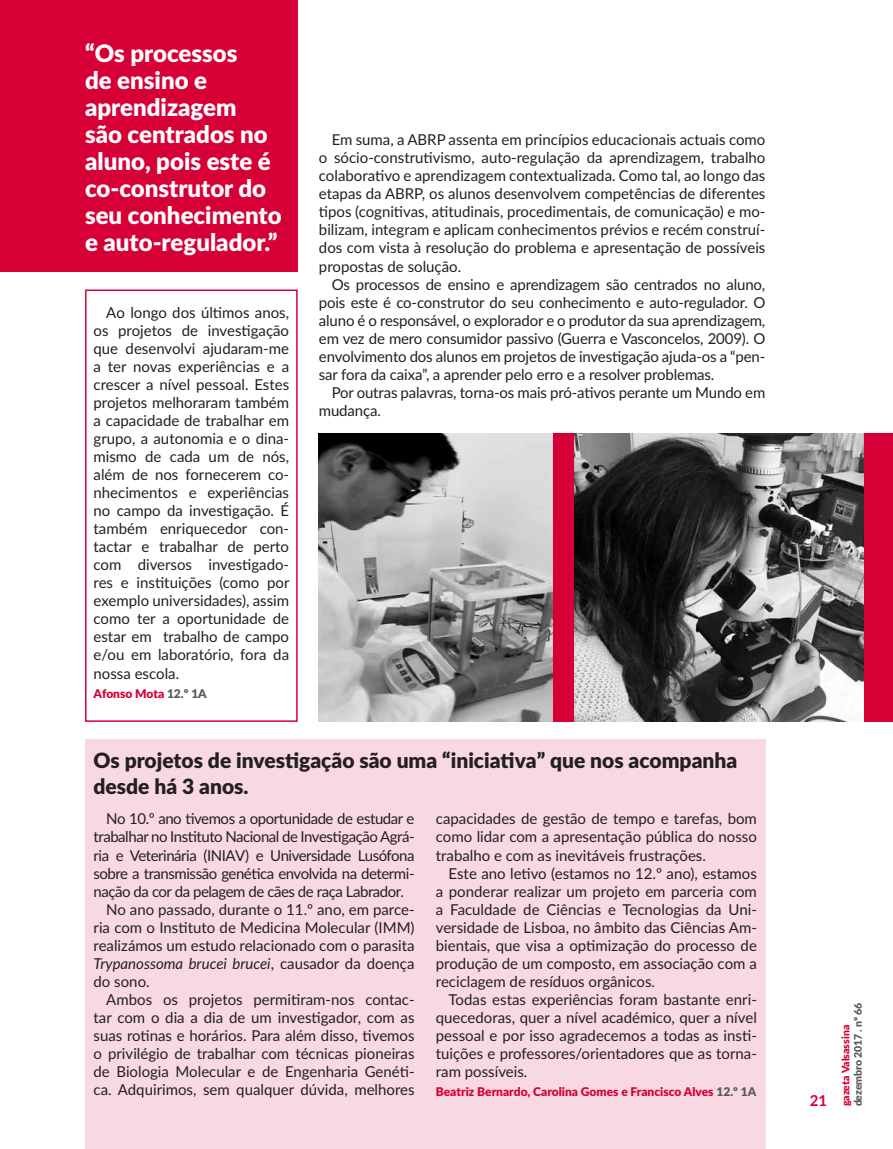
<style>
.page{position:relative;width:893px;height:1149px;background:#fff}
.page>*{position:absolute;margin:0;border:0;box-sizing:border-box;transform-origin:0 0}
.t1{font:900 24px/27px "Lato";color:#fff}
.t2{font:900 21px/25.2px "Lato";color:#231f20}
.t3{font:15px/18px "Lato";color:#231f20;text-align:justify}
.t4{font:15px "Lato";letter-spacing:-.03em;color:#231f20}
.t5{font:italic 15px "Lato";color:#231f20}
.t6{font:700 15px "Lato";color:#d70036}
.t7{font:900 12px "Lato";color:#d70036}
.t8{font:900 10.5px "Lato";letter-spacing:-.01em;color:#58595b}
.t9{font:900 10.5px "Lato";color:#d70036}
.s1{color:#58595b}
.s2{font-style:normal}
</style>
<div class="page">
<div style="left:553px;top:433px;width:340px;height:288px;background:#d70036"></div>
<div style="left:0;top:0;width:298px;height:271px;background:#d70036"></div>
<div style="left:85px;top:739px;width:680px;height:409px;background:#f9d9e1"></div>
<div style="left:85px;top:289px;width:213px;height:432px;border:2px solid #d70036"></div>
<img style="left:319px;top:433px;width:234px;height:288px">
<img style="left:574px;top:433px;width:289px;height:288px">
<h1 class="t1" style="left:85px;top:39px;width:198px">“Os processos<br>de ensino e aprendizagem<br>são centrados no aluno, pois este é co-construtor do seu conhecimento e auto-regulador.”</h1>
<p class="t3" style="left:94px;top:303px;width:197px;text-indent:13px">Ao longo dos últimos anos, os projetos de investigação que desenvolvi ajudaram-me a ter novas experiências e a crescer a nível pessoal. Estes projetos melhoraram também a capacidade de trabalhar em grupo, a autonomia e o dina&shy;mismo de cada um de nós, além de nos fornecerem co&shy;nhecimentos e experiências no campo da investigação. É também enriquecedor con&shy;tactar e trabalhar de perto com diversos investigado&shy;res e instituições (como por exemplo universidades), assim como ter a oportunidade de estar em trabalho de campo e/ou em laboratório, fora da nossa escola.</p>
<p class="t7" style="left:94px;top:684px;width:115px">Afonso Mota <span class="s1">12.º 1A</span></p>
<p class="t3" style="left:319px;top:130px;width:448px;text-indent:13px">Em suma, a ABRP assenta em princípios educacionais actuais como o sócio-construtivismo, auto-regulação da aprendizagem, trabalho colaborativo e aprendizagem contextualizada. Como tal, ao longo das etapas da ABRP, os alunos desenvolvem competências de diferentes tipos (cognitivas, atitudinais, procedimentais, de comunicação) e mo&shy;bilizam, integram e aplicam conhecimentos prévios e recém construí&shy;dos com vista à resolução do problema e apresentação de possíveis propostas de solução.</p>
<p class="t3" style="left:319px;top:274px;width:448px;text-indent:13px">Os processos de ensino e aprendizagem são centrados no aluno, pois este é co-construtor do seu conhecimento e auto-regulador. O aluno é o responsável, o explorador e o produtor da sua aprendizagem, em vez de mero consumidor passivo (Guerra e Vasconcelos, 2009). O envolvimento dos alunos em projetos de investigação ajuda-os a “pen&shy;sar fora da caixa”, a aprender pelo erro e a resolver problemas.</p>
<p class="t3" style="left:319px;top:382px;width:448px;text-indent:13px">Por outras palavras, torna-os mais pró-ativos perante um Mundo em mudança.</p>
<h2 class="t2" style="left:94px;top:747px;width:645px">Os projetos de investigação são uma “iniciativa” que nos acompanha desde há 3 anos.</h2>
<p class="t4" style="left:106px;top:808px;width:310px">No 10.º ano tivemos a oportunidade de estudar e</p>
<p class="t4" style="left:94px;top:826px;width:322px">trabalhar no Instituto Nacional de Investigação Agrá-</p>
<p class="t4" style="left:94px;top:844px;width:323px">ria e Veterinária (INIAV) e Universidade Lusófona</p>
<p class="t4" style="left:94px;top:862px;width:322px">sobre a transmissão genética envolvida na determi-</p>
<p class="t4" style="left:94px;top:880px;width:312px">nação da cor da pelagem de cães de raça Labrador.</p>
<p class="t3" style="left:106px;top:899px;width:310px">No ano passado, durante o 11.º ano, em parce-</p>
<p class="t3" style="left:94px;top:917px;width:323px">ria com o Instituto de Medicina Molecular (IMM)</p>
<p class="t3" style="left:94px;top:935px;width:323px">realizámos um estudo relacionado com o parasita</p>
<p class="t5" style="left:94px;top:952px;width:323px">Trypanossoma brucei brucei<span class="s2">, causador da doença</span></p>
<p class="t3" style="left:94px;top:971px;width:58px">do sono.</p>
<p class="t3" style="left:106px;top:989px;width:310px">Ambos os projetos permitiram-nos contac-</p>
<p class="t3" style="left:94px;top:1007px;width:323px">tar com o dia a dia de um investigador, com as</p>
<p class="t3" style="left:94px;top:1025px;width:323px">suas rotinas e horários. Para além disso, tivemos</p>
<p class="t3" style="left:94px;top:1043px;width:323px">o privilégio de trabalhar com técnicas pioneiras</p>
<p class="t3" style="left:94px;top:1061px;width:323px">de Biologia Molecular e de Engenharia Genéti-</p>
<p class="t3" style="left:94px;top:1079px;width:323px">ca. Adquirimos, sem qualquer dúvida, melhores</p>
<p class="t3" style="left:436px;top:809px;width:323px">capacidades de gestão de tempo e tarefas, bom como lidar com a apresentação pública do nosso trabalho e com as inevitáveis frustrações.</p>
<p class="t3" style="left:436px;top:863px;width:323px;text-indent:13px">Este ano letivo (estamos no 12.º ano), estamos a ponderar realizar um projeto em parceria com a Faculdade de Ciências e Tecnologias da Uni&shy;versidade de Lisboa, no âmbito das Ciências Am&shy;bientais, que visa a optimização do processo de produção de um composto, em associação com a reciclagem de resíduos orgânicos.</p>
<p class="t3" style="left:436px;top:989px;width:323px;text-indent:13px">Todas estas experiências foram bastante enri&shy;quecedoras, quer a nível académico, quer a nível pessoal e por isso agradecemos a todas as insti&shy;tuições e professores/orientadores que as torna&shy;ram possíveis.</p>
<p class="t7" style="left:436px;top:1082px;width:322px">Beatriz Bernardo, Carolina Gomes e Francisco Alves <span class="s1">12.º 1A</span></p>
<p class="t6" style="left:810px;top:1089px;width:19px">21</p>
<p class="t8" style="left:850px;top:1106px;width:105px;rotate:-90deg">dezembro 2017 . nº 66</p>
<p class="t9" style="left:838px;top:1106px;width:83px;rotate:-90deg">gazeta Valsassina</p>
</div>
